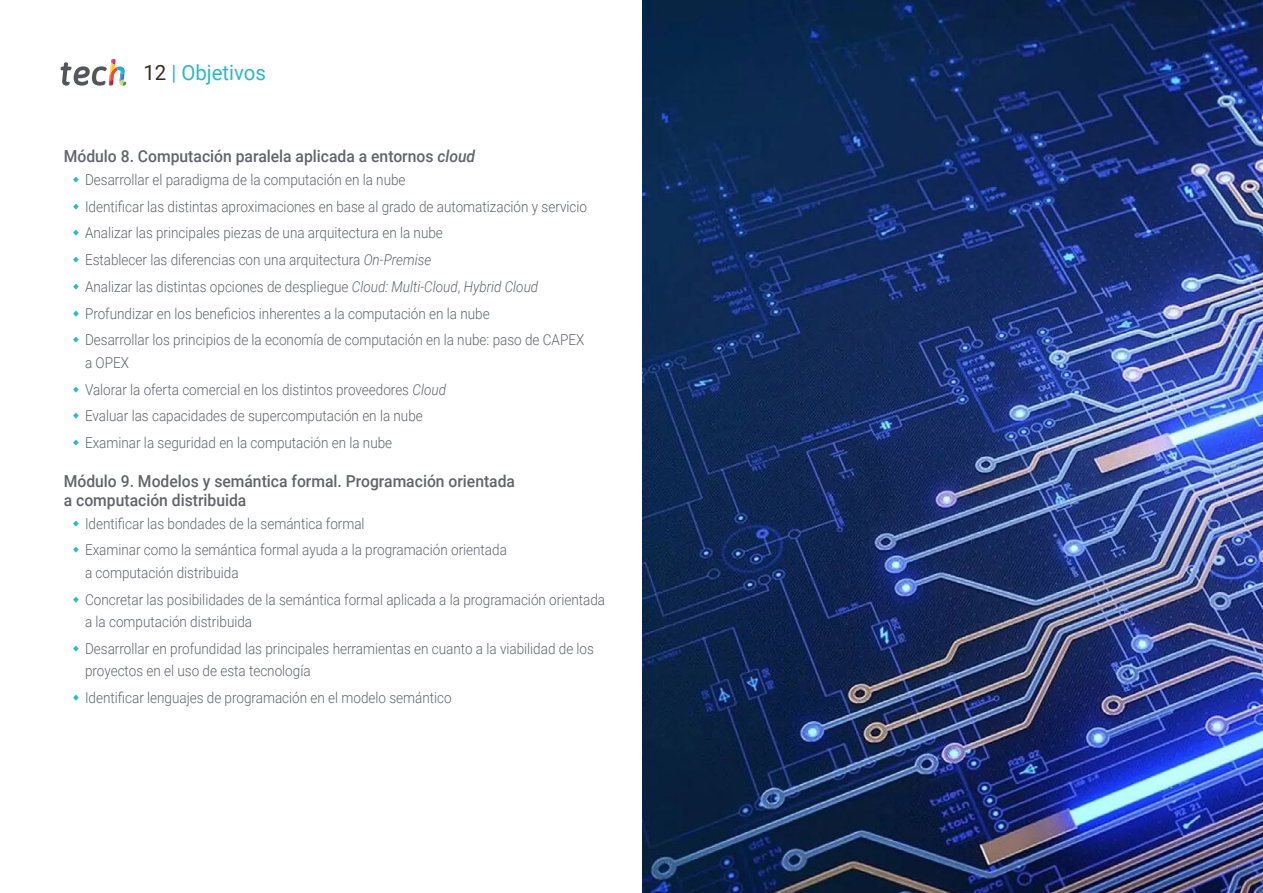
<style>
.page{position:relative;width:1263px;height:893px;background:#fff}
.page>*{position:absolute;margin:0;border:0;box-sizing:border-box;transform-origin:0 0}
.t1{font:21px "Roboto";color:#2db8c5}
.t2{font:500 16.5px/19.5px "Roboto";color:#61646a;scale:.95 1}
.t3{font:300 15px/26.7px "Roboto";color:#61646a;scale:.9 1}
.s1{color:#312e20}
.s2{font-style:italic}
</style>
<div class="page">
<svg style="left:61px;top:59px;width:65px;height:27px"></svg>
<img style="left:642px;top:0;width:621px;height:893px">
<h1 class="t1" style="left:144px;top:57px;width:124px"><span class="s1">12</span> | Objetivos</h1>
<p class="t2" style="left:64px;top:146px;width:435px">Módulo 8. Computación paralela aplicada a entornos <span class="s2">cloud</span></p>
<p class="t3" style="left:85px;top:166px;width:559px">Desarrollar el paradigma de la computación en la nube<br>Identificar las distintas aproximaciones en base al grado de automatización y servicio Analizar las principales piezas de una arquitectura en la nube<br>Establecer las diferencias con una arquitectura <span class="s2">On-Premise<br></span>Analizar las distintas opciones de despliegue <span class="s2">Cloud: Multi-Cloud</span>, <span class="s2">Hybrid Cloud </span>Profundizar en los beneficios inherentes a la computación en la nube<br>Desarrollar los principios de la economía de computación en la nube: paso de CAPEX</p>
<p class="t3" style="left:85px;top:348px;width:403px">a OPEX<br>Valorar la oferta comercial en los distintos proveedores <span class="s2">Cloud </span>Evaluar las capacidades de supercomputación en la nube Examinar la seguridad en la computación en la nube</p>
<p class="t2" style="left:64px;top:471px;width:477px">Módulo 9. Modelos y semántica formal. Programación orientada a computación distribuida</p>
<p class="t3" style="left:85px;top:509px;width:470px">Identificar las bondades de la semántica formal<br>Examinar como la semántica formal ayuda a la programación orientada</p>
<p class="t3" style="left:85px;top:559px;width:579px">a computación distribuida<br>Concretar las posibilidades de la semántica formal aplicada a la programación orientada</p>
<p class="t3" style="left:85px;top:608px;width:567px">a la computación distribuida<br>Desarrollar en profundidad las principales herramientas en cuanto a la viabilidad de los</p>
<p class="t3" style="left:85px;top:657px;width:409px">proyectos en el uso de esta tecnología<br>Identificar lenguajes de programación en el modelo semántico</p>
</div>
